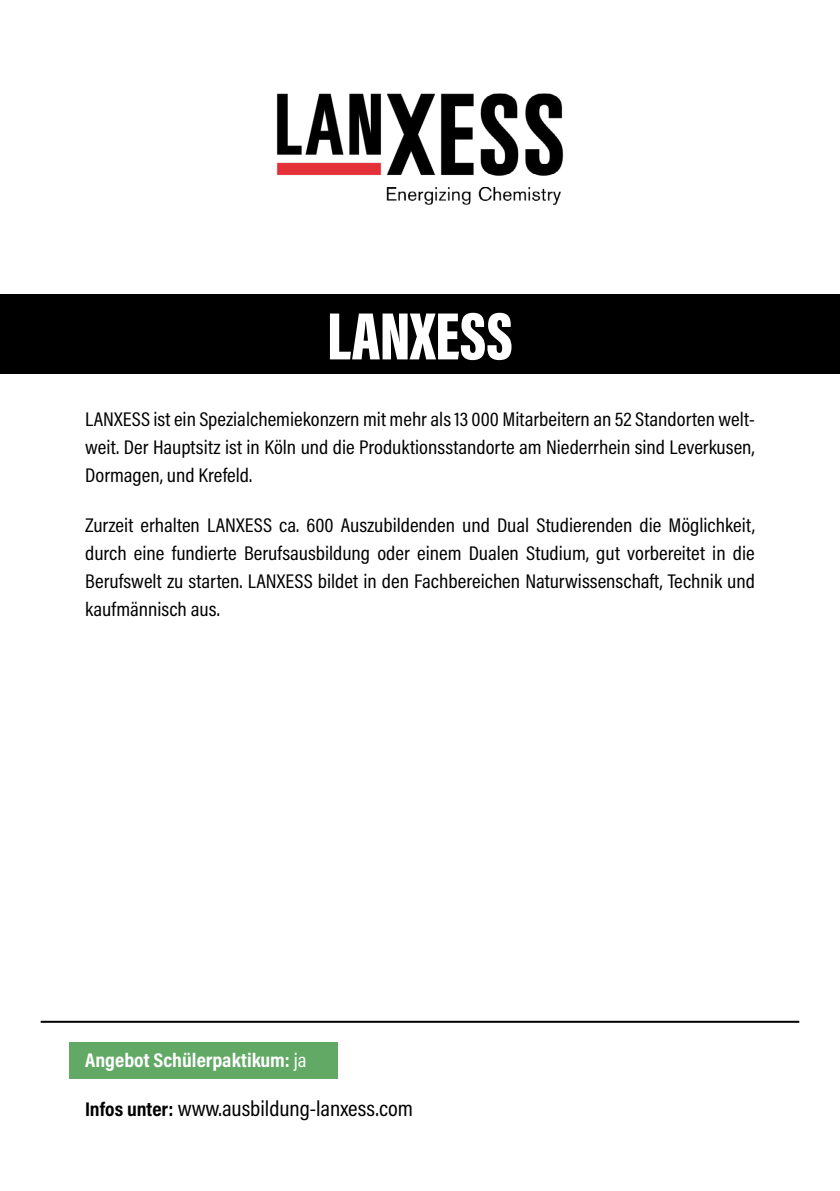
<style>
.page{position:relative;width:840px;height:1191px;background:#fff}
.page>*{position:absolute;margin:0;border:0;box-sizing:border-box;transform-origin:0 0}
.t1{font:900 68.8px "Acumin Pro Extra Cond";letter-spacing:-.005em;color:#fff;scale:1.05 1}
.t2{font:22px "Acumin Pro Cond";color:#000;scale:1.05 1}
.t3{font:20px/28px "Acumin Pro Cond";color:#000;text-align:justify;scale:1.05 1}
.t4{font:700 20px "Acumin Pro Cond";color:#fff;scale:1.05 1}
.s1{font-weight:400}
.s2{font-weight:700;font-size:20px}
</style>
<div class="page">
<div style="left:69px;top:1042px;width:268px;height:37px;background:#63a966"></div>
<div style="left:0;top:294px;width:839px;height:80px;background:#000"></div>
<hr style="left:41px;top:1020px;width:757px;height:2px;background:#000">
<img style="left:276px;top:93px;width:288px;height:113px">
<h1 class="t1" style="left:327px;top:294px;width:178px">LANXESS</h1>
<p class="t3" style="left:85px;top:404px;width:639px">LANXESS ist ein Spezialchemiekonzern mit mehr als 13 000 Mitarbeitern an 52 Standorten welt&shy;weit. Der Hauptsitz ist in Köln und die Produktionsstandorte am Niederrhein sind Leverkusen, Dormagen, und Krefeld.</p>
<p class="t3" style="left:85px;top:511px;width:639px">Zurzeit erhalten LANXESS ca. 600 Auszubildenden und Dual Studierenden die Möglichkeit, durch eine fundierte Berufsausbildung oder einem Dualen Studium, gut vorbereitet in die Berufswelt zu starten. LANXESS bildet in den Fachbereichen Naturwissenschaft, Technik und kaufmännisch aus.</p>
<p class="t4" style="left:85px;top:1046px;width:212px">Angebot Schülerpaktikum: <span class="s1">ja</span></p>
<p class="t2" style="left:85px;top:1094px;width:314px"><span class="s2">Infos unter:</span> www.ausbildung-lanxess.com</p>
</div>
